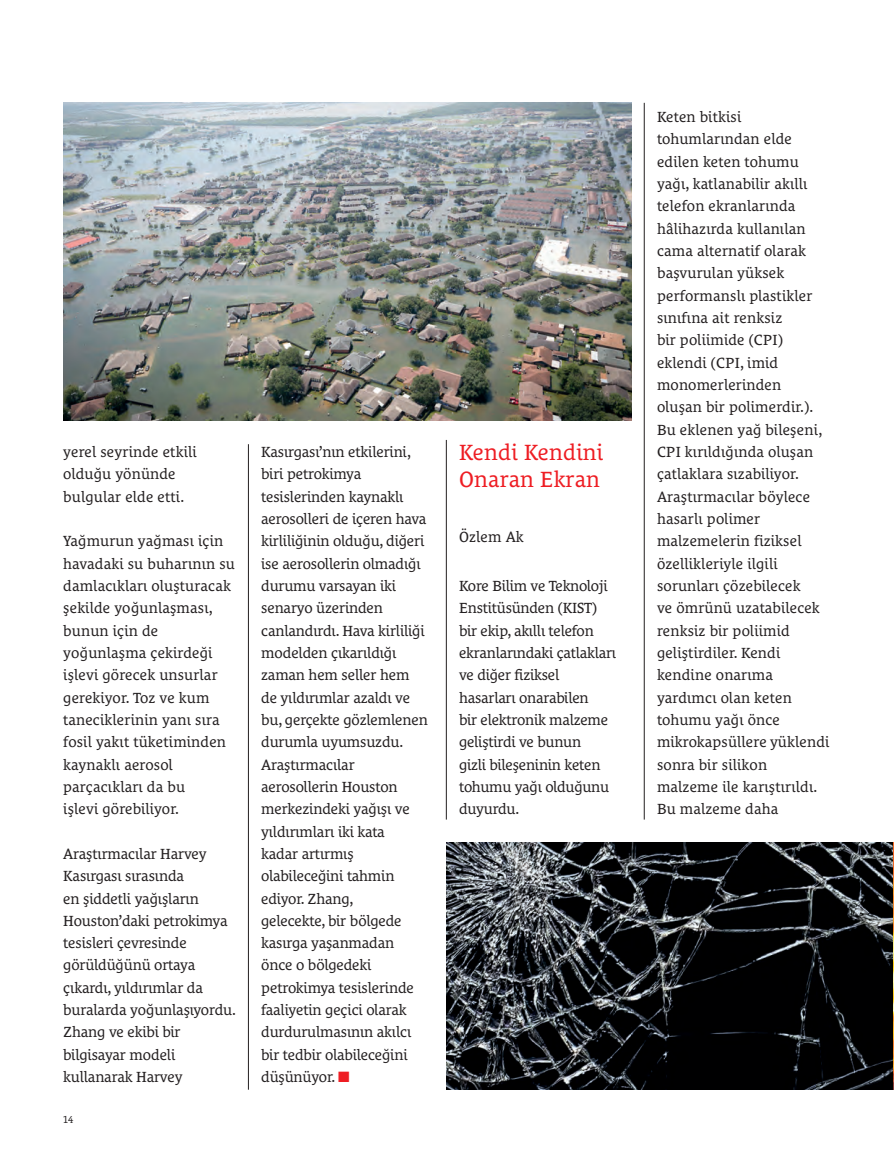
<style>
.page{position:relative;width:894px;height:1170px;background:#fff}
.page>*{position:absolute;margin:0;border:0;box-sizing:border-box;transform-origin:0 0}
.t1{font:22.5px/27px "Le Monde Courrier Pro";letter-spacing:.01em;color:#ee1d23}
.t2{font:15px/22.4px "Le Monde Courrier Pro";letter-spacing:-.01em;color:#231f20}
.t3{font:15px/22.4px "Le Monde Courrier Pro";letter-spacing:.01em;color:#231f20}
.t4{font:10.35px "Le Monde Courrier Pro";color:#231f20}
.s1{color:#ee1d23}
</style>
<div class="page">
<hr style="left:248px;top:444px;width:1px;height:645px;background:#231f20">
<hr style="left:643px;top:103px;width:1px;height:716px;background:#231f20">
<hr style="left:446px;top:440px;width:1px;height:379px;background:#231f20">
<img style="left:446px;top:843px;width:447px;height:246px">
<img style="left:63px;top:103px;width:568px;height:318px">
<p class="t3" style="left:63px;top:439px;width:135px">yerel seyrinde etkili olduğu yönünde bulgular elde etti.</p>
<p class="t3" style="left:63px;top:528px;width:173px">Yağmurun yağması için havadaki su buharının su damlacıkları oluşturacak şekilde yoğunlaşması, bunun için de yoğunlaşma çekirdeği işlevi görecek unsurlar gerekiyor. Toz ve kum taneciklerinin yanı sıra fosil yakıt tüketiminden kaynaklı aerosol parçacıkları da bu<br>işlevi görebiliyor.</p>
<p class="t2" style="left:63px;top:840px;width:174px">Araştırmacılar Harvey<br>Kasırgası sırasında<br>en şiddetli yağışların<br>Houston’daki petrokimya tesisleri çevresinde görüldüğünü ortaya çıkardı, yıldırımlar da buralarda yoğunlaşıyordu.<br>Zhang ve ekibi bir bilgisayar modeli kullanarak Harvey</p>
<p class="t4" style="left:63px;top:1111px;width:12px">14</p>
<p class="t2" style="left:261px;top:439px;width:168px">Kasırgası’nın etkilerini, biri petrokimya tesislerinden kaynaklı aerosolleri de içeren hava kirliliğinin olduğu, diğeri ise aerosollerin olmadığı durumu varsayan iki senaryo üzerinden canlandırdı. Hava kirliliği modelden çıkarıldığı zaman hem seller hem de yıldırımlar azaldı ve bu, gerçekte gözlemlenen durumla uyumsuzdu.<br>Araştırmacılar aerosollerin Houston merkezindeki yağışı ve yıldırımları iki kata<br>kadar artırmış olabileceğini tahmin ediyor. Zhang,<br>gelecekte, bir bölgede kasırga yaşanmadan önce o bölgedeki petrokimya tesislerinde faaliyetin geçici olarak durdurulmasının akılcı bir tedbir olabileceğini düşünüyor. <span class="s1">■</span></p>
<h1 class="t1" style="left:459px;top:436px;width:146px">Kendi Kendini<br>Onaran Ekran</h1>
<p class="t2" style="left:459px;top:524px;width:66px">Özlem Ak</p>
<p class="t2" style="left:459px;top:573px;width:158px">Kore Bilim ve Teknoloji<br>Enstitüsünden (KIST) bir ekip, akıllı telefon ekranlarındaki çatlakları ve diğer fiziksel hasarları onarabilen<br>bir elektronik malzeme geliştirdi ve bunun<br>gizli bileşeninin keten tohumu yağı olduğunu duyurdu.</p>
<p class="t3" style="left:656px;top:104px;width:174px">Keten bitkisi tohumlarından elde edilen keten tohumu yağı, katlanabilir akıllı telefon ekranlarında hâlihazırda kullanılan cama alternatif olarak başvurulan yüksek performanslı plastikler sınıfına ait renksiz<br>bir poliimide (CPI) eklendi (CPI, imid monomerlerinden oluşan bir polimerdir.).<br>Bu eklenen yağ bileşeni,<br>CPI kırıldığında oluşan çatlaklara sızabiliyor.<br>Araştırmacılar böylece hasarlı polimer malzemelerin fiziksel özellikleriyle ilgili sorunları çözebilecek<br>ve ömrünü uzatabilecek renksiz bir poliimid geliştirdiler. Kendi kendine onarıma yardımcı olan keten tohumu yağı önce mikrokapsüllere yüklendi sonra bir silikon malzeme ile karıştırıldı.<br>Bu malzeme daha</p>
</div>
